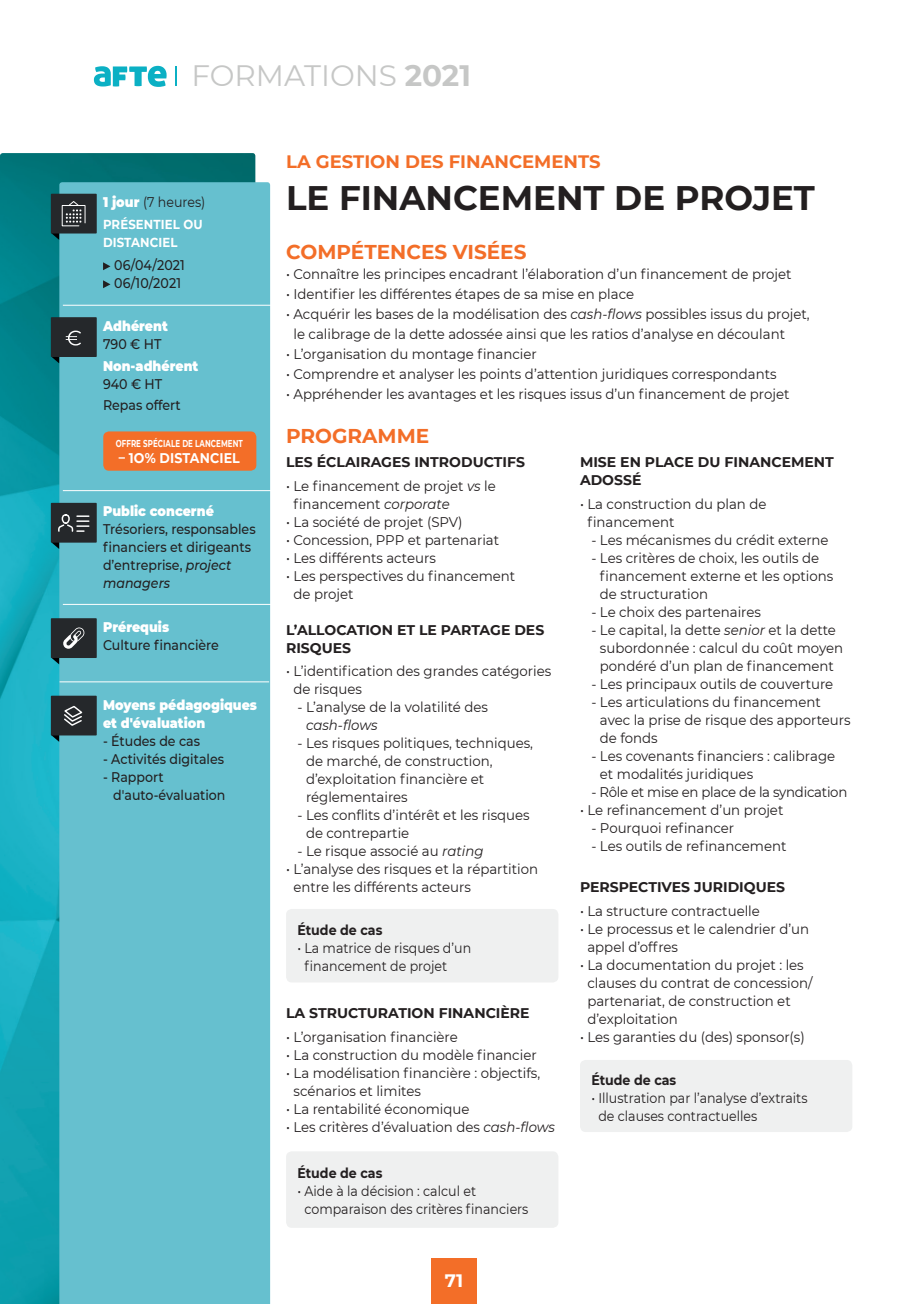
<style>
.page{position:relative;width:908px;height:1304px;background:#fff}
.page>*{position:absolute;margin:0;border:0;box-sizing:border-box;transform-origin:0 0}
.t1{font:700 34px "Montserrat";color:#231f20}
.t2{font:29.4px "Montserrat";color:#c6c7c6}
.t3{font:700 20px "Montserrat";color:#f36e28}
.t4{font:700 18px "Montserrat";color:#f36e28}
.t5{font:700 18px "Montserrat";color:#fff}
.t6{font:14px/18px "Montserrat";color:#231f20;scale:.95 1}
.t7{font:500 14px/18px "Montserrat";color:#231f20;scale:.9 1}
.t8{font:14px/18px "Montserrat";color:#231f20;scale:.9 1}
.t9{font:700 14px/18px "Montserrat";color:#231f20}
.t10{font:900 14px/18px "Montserrat";color:#fff;scale:.9 1}
.t11{font:14px "Montserrat";letter-spacing:-.02em;color:#231f20;scale:.95 1}
.t12{font:700 14px "Montserrat";color:#231f20;scale:.9 1}
.t13{font:700 14px "Montserrat";letter-spacing:.01em;color:#fff;scale:.9 1}
.t14{font:italic 14px "Montserrat";letter-spacing:-.005em;color:#231f20;scale:.95 1}
.t15{font:700 13px/18px "Montserrat";letter-spacing:.01em;color:#fff;scale:.9 1}
.t16{font:700 10px "Montserrat";letter-spacing:.01em;color:#fff;scale:.71 1}
.s1{font-weight:700}
.s2{font-weight:900;color:#fff}
.s3{font-style:italic}
</style>
<div class="page">
<img style="left:0;top:153px;width:255px;height:1151px">
<div style="left:59px;top:182px;width:211px;height:1122px;background:#66c0cf"></div>
<svg style="left:103px;top:262px;width:7px;height:8px"></svg>
<svg style="left:103px;top:280px;width:7px;height:8px"></svg>
<div style="left:51px;top:194px;width:46px;height:40px;background:#25282b"></div>
<svg style="left:51px;top:201px;width:35px;height:39px"></svg>
<svg style="left:51px;top:357px;width:8px;height:6px"></svg>
<div style="left:51px;top:317px;width:46px;height:40px;background:#25282b"></div>
<svg style="left:66px;top:331px;width:15px;height:15px"></svg>
<hr style="left:63px;top:305px;width:209px;height:1px;background:#fff">
<svg style="left:51px;top:658px;width:8px;height:6px"></svg>
<div style="left:51px;top:618px;width:46px;height:40px;background:#25282b"></div>
<svg style="left:63px;top:627px;width:22px;height:22px"></svg>
<svg style="left:51px;top:735px;width:8px;height:7px"></svg>
<div style="left:51px;top:696px;width:46px;height:39px;background:#25282b"></div>
<svg style="left:64px;top:706px;width:19px;height:20px"></svg>
<svg style="left:51px;top:543px;width:8px;height:6px"></svg>
<div style="left:51px;top:503px;width:46px;height:40px;background:#25282b"></div>
<div style="left:61px;top:514px;width:9px;height:10px;border:1px solid #fff;border-radius:4px"></div>
<svg style="left:58px;top:515px;width:31px;height:17px"></svg>
<hr style="left:63px;top:490px;width:209px;height:1px;background:#fff">
<hr style="left:63px;top:604px;width:209px;height:1px;background:#fff">
<hr style="left:60px;top:681px;width:209px;height:1px;background:#fff">
<div style="left:286px;top:909px;width:272px;height:73px;background:#eff0f0;border-radius:6px"></div>
<div style="left:286px;top:1151px;width:272px;height:77px;background:#eff0f0;border-radius:6px"></div>
<div style="left:579px;top:1060px;width:272px;height:72px;background:#eff0f0;border-radius:6px"></div>
<hr style="left:175px;top:66px;width:2px;height:20px;background:#0bb0c4">
<svg style="left:94px;top:66px;width:72px;height:21px"></svg>
<div style="left:431px;top:1259px;width:45px;height:45px;background:#f36e28"></div>
<div style="left:103px;top:431px;width:153px;height:40px;background:#f36e28;border-radius:6px"></div>
<h2 class="t2" style="left:191px;top:55px;width:281px">FORMATIONS <span class="s1">2021</span></h2>
<p class="t8" style="left:103px;top:192px;width:115px"><span class="s2">1 jour</span> (7 heures)</p>
<p class="t15" style="left:103px;top:214px;width:112px">PRÉSENTIEL OU<br>DISTANCIEL</p>
<p class="t7" style="left:114px;top:256px;width:80px">06/04/2021<br>06/10/2021</p>
<p class="t10" style="left:103px;top:316px;width:73px">Adhérent</p>
<p class="t7" style="left:103px;top:334px;width:66px">790 € HT</p>
<p class="t10" style="left:103px;top:356px;width:107px">Non-adhérent</p>
<p class="t7" style="left:103px;top:372px;width:88px;line-height:22px">940 € HT<br>Repas offert</p>
<p class="t16" style="left:116px;top:436px;width:181px">OFFRE SPÉCIALE DE LANCEMENT</p>
<p class="t13" style="left:119px;top:448px;width:136px">– 1O% DISTANCIEL</p>
<p class="t10" style="left:103px;top:501px;width:125px">Public concerné</p>
<p class="t7" style="left:103px;top:520px;width:171px">Trésoriers, responsables financiers et dirigeants d’entreprise, <span class="s3">project managers</span></p>
<p class="t10" style="left:103px;top:617px;width:75px">Prérequis</p>
<p class="t7" style="left:103px;top:635px;width:130px">Culture financière</p>
<p class="t10" style="left:103px;top:695px;width:173px">Moyens pédagogiques et d'évaluation</p>
<p class="t7" style="left:103px;top:731px;width:109px">- Études de cas</p>
<p class="t7" style="left:103px;top:749px;width:136px">- Activités digitales</p>
<p class="t7" style="left:113px;top:767px;width:126px;text-indent:-10px">- Rapport d'auto-évaluation</p>
<p class="t4" style="left:286px;top:148px;width:316px">LA GESTION DES FINANCEMENTS</p>
<h1 class="t1" style="left:286px;top:173px;width:530px">LE FINANCEMENT DE PROJET</h1>
<h3 class="t3" style="left:286px;top:237px;width:242px">COMPÉTENCES VISÉES</h3>
<p class="t6" style="left:286px;top:264px;width:533px">• Connaître les principes encadrant l’élaboration d’un financement de projet</p>
<p class="t6" style="left:286px;top:284px;width:368px">• Identifier les différentes étapes de sa mise en place</p>
<p class="t6" style="left:293px;top:303px;width:544px;line-height:20px;text-indent:-7px">• Acquérir les bases de la modélisation des <span class="s3">cash-flows</span> possibles issus du projet, le calibrage de la dette adossée ainsi que les ratios d’analyse en découlant</p>
<p class="t6" style="left:286px;top:344px;width:265px">• L’organisation du montage financier</p>
<p class="t6" style="left:286px;top:364px;width:517px">• Comprendre et analyser les points d’attention juridiques correspondants</p>
<p class="t6" style="left:286px;top:384px;width:531px">• Appréhender les avantages et les risques issus d’un financement de projet</p>
<h3 class="t3" style="left:286px;top:422px;width:145px">PROGRAMME</h3>
<p class="t9" style="left:286px;top:452px;width:240px">LES ÉCLAIRAGES INTRODUCTIFS</p>
<p class="t6" style="left:293px;top:476px;width:214px;text-indent:-7px">• Le financement de projet <span class="s3">vs</span> le financement <span class="s3">corporate</span></p>
<p class="t6" style="left:286px;top:512px;width:187px">• La société de projet (SPV)</p>
<p class="t6" style="left:286px;top:530px;width:226px">• Concession, PPP et partenariat</p>
<p class="t6" style="left:286px;top:548px;width:159px">• Les différents acteurs</p>
<p class="t6" style="left:293px;top:566px;width:235px;text-indent:-7px">• Les perspectives du financement de projet</p>
<p class="t9" style="left:286px;top:620px;width:259px">L’ALLOCATION ET LE PARTAGE DES<br>RISQUES</p>
<p class="t6" style="left:293px;top:662px;width:273px;text-indent:-7px">• L’identification des grandes catégories de risques</p>
<p class="t6" style="left:297px;top:698px;width:202px">- L’analyse de la volatilité des</p>
<p class="t14" style="left:306px;top:716px;width:77px">cash-flows</p>
<p class="t6" style="left:306px;top:734px;width:240px;text-indent:-9px">- Les risques politiques, techniques, de marché, de construction, d’exploitation financière et réglementaires</p>
<p class="t6" style="left:306px;top:806px;width:237px;text-indent:-9px">- Les conflits d’intérêt et les risques de contrepartie</p>
<p class="t6" style="left:297px;top:842px;width:197px">- Le risque associé au <span class="s3">rating</span></p>
<p class="t6" style="left:293px;top:860px;width:259px;text-indent:-7px">• L’analyse des risques et la répartition entre les différents acteurs</p>
<p class="t12" style="left:297px;top:919px;width:96px">Étude de cas</p>
<p class="t8" style="left:304px;top:938px;width:187px;text-indent:-7px">• La matrice de risques d’un financement de projet</p>
<p class="t9" style="left:286px;top:1004px;width:245px">LA STRUCTURATION FINANCIÈRE</p>
<p class="t6" style="left:286px;top:1028px;width:182px">• L’organisation financière</p>
<p class="t6" style="left:286px;top:1046px;width:265px">• La construction du modèle financier</p>
<p class="t6" style="left:293px;top:1064px;width:261px;text-indent:-7px">• La modélisation financière : objectifs, scénarios et limites</p>
<p class="t6" style="left:286px;top:1100px;width:194px">• La rentabilité économique</p>
<p class="t6" style="left:286px;top:1118px;width:284px">• Les critères d’évaluation des <span class="s3">cash-flows</span></p>
<p class="t12" style="left:297px;top:1163px;width:96px">Étude de cas</p>
<p class="t8" style="left:304px;top:1182px;width:250px;text-indent:-7px">• Aide à la décision : calcul et comparaison des critères financiers</p>
<p class="t9" style="left:579px;top:452px;width:255px">MISE EN PLACE DU FINANCEMENT<br>ADOSSÉ</p>
<p class="t6" style="left:587px;top:494px;width:190px;text-indent:-7px">• La construction du plan de financement</p>
<p class="t6" style="left:591px;top:530px;width:251px">- Les mécanismes du crédit externe</p>
<p class="t6" style="left:599px;top:548px;width:247px;text-indent:-9px">- Les critères de choix, les outils de financement externe et les options de structuration</p>
<p class="t6" style="left:591px;top:602px;width:180px">- Le choix des partenaires</p>
<p class="t6" style="left:599px;top:620px;width:257px;text-indent:-9px">- Le capital, la dette <span class="s3">senior</span> et la dette subordonnée : calcul du coût moyen pondéré d’un plan de financement</p>
<p class="t6" style="left:591px;top:674px;width:256px">- Les principaux outils de couverture</p>
<p class="t6" style="left:599px;top:692px;width:265px;text-indent:-9px">- Les articulations du financement avec la prise de risque des apporteurs de fonds</p>
<p class="t6" style="left:599px;top:746px;width:249px;text-indent:-9px">- Les covenants financiers : calibrage et modalités juridiques</p>
<p class="t11" style="left:591px;top:782px;width:271px">- Rôle et mise en place de la syndication</p>
<p class="t6" style="left:579px;top:800px;width:215px">• Le refinancement d’un projet</p>
<p class="t6" style="left:591px;top:818px;width:152px">- Pourquoi refinancer</p>
<p class="t6" style="left:591px;top:836px;width:207px">- Les outils de refinancement</p>
<p class="t9" style="left:579px;top:878px;width:206px">PERSPECTIVES JURIDIQUES</p>
<p class="t6" style="left:579px;top:901px;width:191px">• La structure contractuelle</p>
<p class="t6" style="left:587px;top:919px;width:235px;text-indent:-7px">• Le processus et le calendrier d’un appel d’offres</p>
<p class="t6" style="left:587px;top:955px;width:238px;text-indent:-7px">• La documentation du projet : les clauses du contrat de concession/ partenariat, de construction et d’exploitation</p>
<p class="t6" style="left:579px;top:1028px;width:238px">• Les garanties du (des) sponsor(s)</p>
<p class="t12" style="left:591px;top:1070px;width:96px">Étude de cas</p>
<p class="t8" style="left:598px;top:1088px;width:234px;text-indent:-7px">• Illustration par l’analyse d’extraits de clauses contractuelles</p>
<p class="t5" style="left:444px;top:1268px;width:20px">71</p>
</div>
